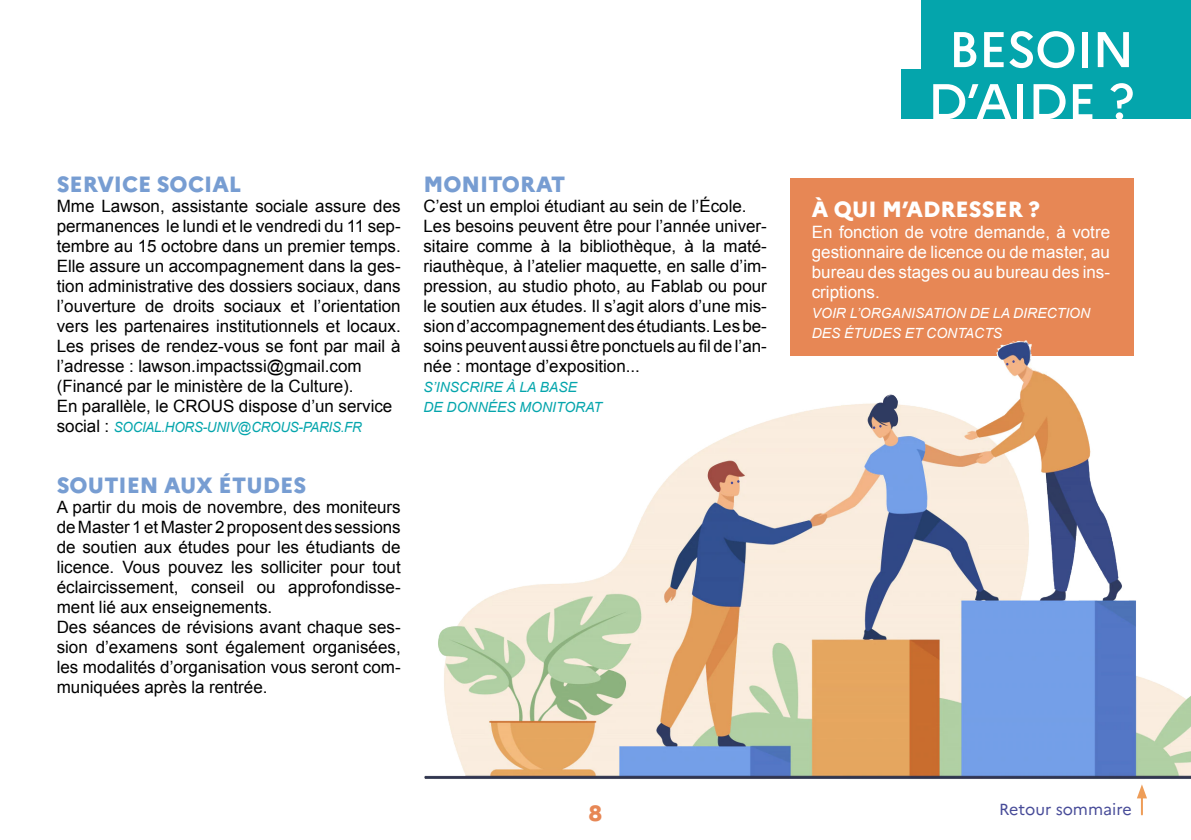
<style>
.page{position:relative;width:1191px;height:840px;background:#fff}
.page>*{position:absolute;margin:0;border:0;box-sizing:border-box;transform-origin:0 0}
.Titres_Marianne{font:500 50px "Marianne";letter-spacing:-.01em;color:#fff}
.Sous-titres_texte_CA{font:800 22px "Marianne";color:#779dd2}
.Texte_courant_Arial{font:800 22px "Marianne";color:#779dd2}
.Sous-titres_texte_CA-2{font:800 22px "Marianne";color:#fff}
.t1{font:800 22px "Marianne";color:#e78755}
.Texte_courant_Arial-2{font:17px/20px "Arial";color:#000;text-align:justify}
.Texte_courant_Arial-3{font:17px/20px "Arial";color:#fff;text-align:justify}
.t2{font:16px "Marianne";color:#474b98}
.Texte_courant_Arial-4{font:italic 14px/20px "Arial";color:#fff}
.Texte_courant_Arial-5{font:italic 14px "Arial";letter-spacing:-.02em;color:#04a5ac;scale:.96 1}
.Texte_courant_Arial-6{font:italic 14px/20px "Arial";color:#04a5ac}
.s1{font-style:normal;font-size:17px;color:#000}
</style>
<div class="page">
<div style="left:901px;top:69px;width:290px;height:50px;background:#04a5ac"></div>
<div style="left:921px;top:0;width:270px;height:69px;background:#04a5ac"></div>
<hr style="left:1141px;top:794px;width:2px;height:20px;background:#ee9d58">
<div style="left:790px;top:178px;width:344px;height:177px;background:#e78755"></div>
<img style="left:424px;top:355px;width:767px;height:451px">
<img style="left:981px;top:340px;width:62px;height:72px">
<svg style="left:873px;top:424px;width:8px;height:5px"></svg>
<svg style="left:731px;top:480px;width:8px;height:4px"></svg>
<svg style="left:1006px;top:360px;width:8px;height:5px"></svg>
<p class="Sous-titres_texte_CA" style="left:57px;top:171px;width:186px">SERVICE SOCIAL</p>
<p class="Texte_courant_Arial-2" style="left:57px;top:196px;width:345px">Mme Lawson, assistante sociale assure des permanences le lundi et le vendredi du 11 sep&shy;tembre au 15 octobre dans un premier temps.<br>Elle assure un accompagnement dans la ges&shy;tion administrative des dossiers sociaux, dans l’ouverture de droits sociaux et l’orientation vers les partenaires institutionnels et locaux.<br>Les prises de rendez-vous se font par mail à l’adresse : lawson.impactssi@gmail.com</p>
<p class="Texte_courant_Arial-2" style="left:57px;top:376px;width:298px">(Financé par le ministère de la Culture).</p>
<p class="Texte_courant_Arial-2" style="left:57px;top:396px;width:337px">En parallèle, le CROUS dispose d’un service</p>
<p class="Texte_courant_Arial-5" style="left:57px;top:418px;width:319px"><span class="s1">social :</span> SOCIAL.HORS-UNIV@CROUS-PARIS.FR</p>
<p class="Texte_courant_Arial" style="left:57px;top:471px;width:251px">SOUTIEN AUX ÉTUDES</p>
<p class="Texte_courant_Arial-2" style="left:57px;top:496px;width:345px">A partir du mois de novembre, des moniteurs de Master 1 et Master 2 proposent des sessions de soutien aux études pour les étudiants de licence. Vous pouvez les solliciter pour tout éclaircissement, conseil ou approfondisse&shy;ment lié aux enseignements.</p>
<p class="Texte_courant_Arial-2" style="left:57px;top:616px;width:345px">Des séances de révisions avant chaque ses&shy;sion d’examens sont également organisées, les modalités d’organisation vous seront com&shy;muniquées après la rentrée.</p>
<p class="Sous-titres_texte_CA" style="left:423px;top:171px;width:143px">MONITORAT</p>
<p class="Texte_courant_Arial-2" style="left:423px;top:196px;width:325px">C’est un emploi étudiant au sein de l’École.</p>
<p class="Texte_courant_Arial-2" style="left:423px;top:216px;width:345px">Les besoins peuvent être pour l’année univer&shy;sitaire comme à la bibliothèque, à la maté&shy;riauthèque, à l’atelier maquette, en salle d’im&shy;pression, au studio photo, au Fablab ou pour le soutien aux études. Il s’agit alors d’une mis&shy;sion d’accompagnement des étudiants. Les be&shy;soins peuvent aussi être ponctuels au fil de l’an&shy;née : montage d’exposition...</p>
<p class="Texte_courant_Arial-6" style="left:423px;top:377px;width:180px">S’INSCRIRE À LA BASE<br>DE DONNÉES MONITORAT</p>
<p class="Titres_Marianne" style="left:948px;top:19px;width:187px">BESOIN</p>
<p class="Titres_Marianne" style="left:928px;top:71px;width:208px">D’AIDE ?</p>
<p class="Sous-titres_texte_CA-2" style="left:812px;top:196px;width:230px">À QUI M’ADRESSER ?</p>
<p class="Texte_courant_Arial-3" style="left:812px;top:221px;width:300px">En fonction de votre demande, à votre gestionnaire de licence ou de master, au bureau des stages ou au bureau des ins&shy;criptions.</p>
<p class="Texte_courant_Arial-4" style="left:812px;top:303px;width:280px">VOIR L’ORGANISATION DE LA DIRECTION<br>DES ÉTUDES ET CONTACTS</p>
<p class="t1" style="left:589px;top:799px;width:15px">8</p>
<p class="t2" style="left:999px;top:799px;width:134px">Retour sommaire</p>
</div>
